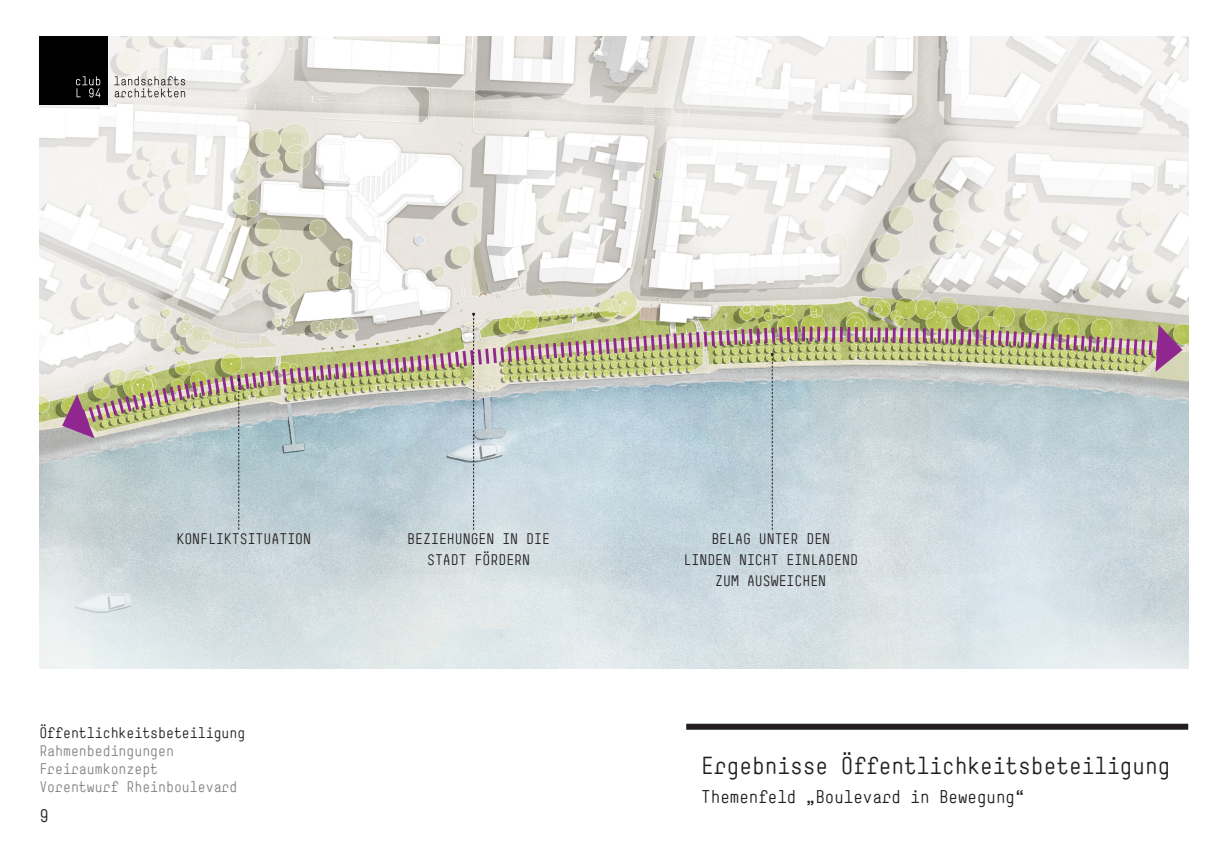
<style>
.page{position:relative;width:1221px;height:851px;background:#fff}
.page>*{position:absolute;margin:0;border:0;box-sizing:border-box;transform-origin:0 0}
.t1{font:24px "Simple";color:#231f20}
.t2{font:18px "Simple";color:#231f20}
.t3{font:15px/21px "Simple";color:#231f20;text-align:center}
.t4{font:15px/18px "Simple";color:#838384}
</style>
<div class="page">
<img style="left:39px;top:36px;width:1149px;height:632px">
<svg style="left:62px;top:291px;width:1120px;height:238px;background:#c3cbc3"></svg>
<div style="left:686px;top:723px;width:502px;height:6px;background:#231f20"></div>
<div style="left:39px;top:36px;width:68px;height:68px;background:#000"></div>
<svg style="left:114px;top:76px;width:71px;height:21px"></svg>
<svg style="left:76px;top:76px;width:24px;height:21px"></svg>
<p class="t3" style="left:176px;top:528px;width:136px">KONFLIKTSITUATION</p>
<p class="t3" style="left:407px;top:528px;width:144px">BEZIEHUNGEN IN DIE<br>STADT FÖRDERN</p>
<p class="t3" style="left:711px;top:528px;width:120px">BELAG UNTER DEN</p>
<p class="t3" style="left:683px;top:549px;width:176px">LINDEN NICHT EINLADEND</p>
<p class="t3" style="left:715px;top:570px;width:112px">ZUM AUSWEICHEN</p>
<p class="t3" style="left:39px;top:722px;width:207px">Öffentlichkeitsbeteiligung</p>
<p class="t4" style="left:39px;top:741px;width:199px">Rahmenbedingungen<br>Freiraumkonzept<br>Vorentwurf Rheinboulevard</p>
<p class="t2" style="left:39px;top:805px;width:11px">9</p>
<h1 class="t1" style="left:701px;top:751px;width:470px">Ergebnisse Öffentlichkeitsbeteiligung</h1>
<p class="t2" style="left:701px;top:786px;width:325px">Themenfeld „Boulevard in Bewegung“</p>
</div>
